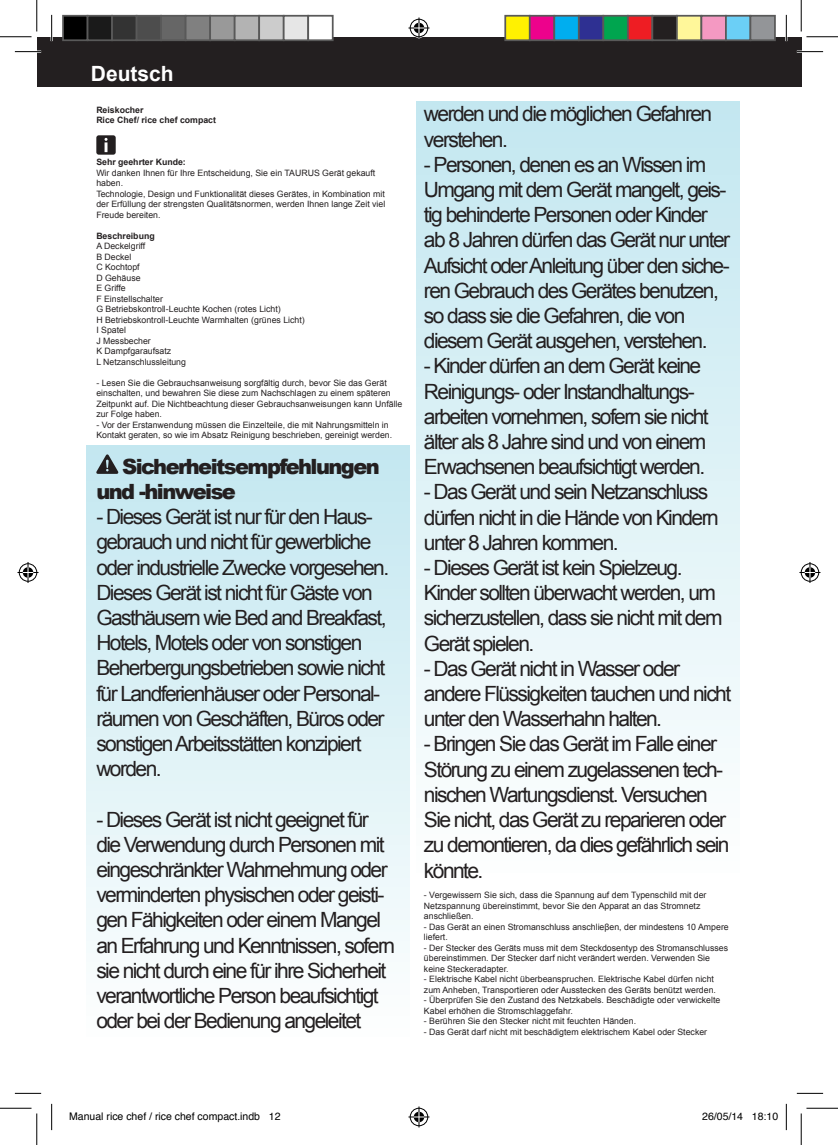
<style>
.page{position:relative;width:838px;height:1145px;background:#fff}
.page>*{position:absolute;margin:0;border:0;box-sizing:border-box;transform-origin:0 0}
.t1{font:21px/25.2px "Arial";letter-spacing:-.075em;color:#231f20}
.t2{font:900 21px/25.2px "Arial";letter-spacing:-.075em;color:#231f20}
.t3{font:700 21px "Arial";color:#fff}
.t4{font:10.5px "Helvetica";color:#000}
.t5{font:8.75px/10.5px "Arial";color:#231f20}
.t6{font:700 8.75px/10.5px "Arial";color:#231f20}
</style>
<div class="page">
<div style="left:37px;top:37px;width:749px;height:49px;background:#231f20"></div>
<div style="left:786px;top:37px;width:15px;height:49px;background:#231f20"></div>
<div style="left:416px;top:101px;width:323px;height:781px;background:linear-gradient(to bottom,#c2e7f0,#fefffe)"></div>
<div style="left:86px;top:446px;width:323px;height:598px;background:linear-gradient(to bottom,#c2e7f0,#fefefe)"></div>
<div style="left:96px;top:135px;width:20px;height:20px;background:#231f20;border-radius:2px"></div>
<svg style="left:104px;top:138px;width:3px;height:14px"></svg>
<svg style="left:96px;top:454px;width:22px;height:20px"></svg>
<hr style="left:15px;top:51px;width:26px;height:2px;background:#fff">
<hr style="left:796px;top:51px;width:27px;height:2px;background:#fff">
<hr style="left:51px;top:15px;width:2px;height:26px;background:#fff">
<hr style="left:785px;top:15px;width:2px;height:26px;background:#fff">
<svg style="left:15px;top:51px;width:26px;height:1px"></svg>
<svg style="left:796px;top:51px;width:27px;height:1px"></svg>
<svg style="left:15px;top:1093px;width:26px;height:1px"></svg>
<svg style="left:796px;top:1093px;width:27px;height:1px"></svg>
<svg style="left:51px;top:15px;width:1px;height:26px"></svg>
<svg style="left:51px;top:1104px;width:1px;height:26px"></svg>
<svg style="left:786px;top:15px;width:1px;height:26px"></svg>
<svg style="left:786px;top:1104px;width:1px;height:26px"></svg>
<hr style="left:0;top:36px;width:32px;height:1px;background:#000">
<hr style="left:806px;top:36px;width:31px;height:1px;background:#000">
<hr style="left:0;top:1108px;width:32px;height:1px;background:#000">
<hr style="left:806px;top:1108px;width:31px;height:1px;background:#000">
<hr style="left:36px;top:0;width:1px;height:31px;background:#000">
<hr style="left:36px;top:1113px;width:1px;height:32px;background:#000">
<hr style="left:800px;top:0;width:1px;height:31px;background:#000">
<hr style="left:800px;top:1113px;width:1px;height:32px;background:#000">
<svg style="left:408px;top:18px;width:21px;height:21px"></svg>
<svg style="left:408px;top:1106px;width:21px;height:21px"></svg>
<svg style="left:18px;top:562px;width:21px;height:21px"></svg>
<svg style="left:799px;top:562px;width:21px;height:21px"></svg>
<div style="left:63px;top:16px;width:25px;height:24px;background:#000"></div>
<div style="left:62px;top:15px;width:26px;height:26px;border:2px solid #595959"></div>
<div style="left:88px;top:16px;width:24px;height:24px;background:#1a1a1a"></div>
<div style="left:87px;top:15px;width:26px;height:26px;border:2px solid #595959"></div>
<div style="left:112px;top:16px;width:25px;height:24px;background:#333"></div>
<div style="left:111px;top:15px;width:26px;height:26px;border:2px solid #595959"></div>
<div style="left:137px;top:16px;width:24px;height:24px;background:#4d4d4d"></div>
<div style="left:136px;top:15px;width:26px;height:26px;border:2px solid #595959"></div>
<div style="left:161px;top:16px;width:25px;height:24px;background:#666"></div>
<div style="left:160px;top:15px;width:26px;height:26px;border:2px solid #595959"></div>
<div style="left:186px;top:16px;width:24px;height:24px;background:#808080"></div>
<div style="left:185px;top:15px;width:26px;height:26px;border:2px solid #595959"></div>
<div style="left:210px;top:16px;width:25px;height:24px;background:#999"></div>
<div style="left:209px;top:15px;width:26px;height:26px;border:2px solid #595959"></div>
<div style="left:235px;top:16px;width:24px;height:24px;background:#b3b3b3"></div>
<div style="left:234px;top:15px;width:26px;height:26px;border:2px solid #595959"></div>
<div style="left:259px;top:16px;width:25px;height:24px;background:#ccc"></div>
<div style="left:258px;top:15px;width:26px;height:26px;border:2px solid #595959"></div>
<div style="left:284px;top:16px;width:24px;height:24px;background:#e6e6e6"></div>
<div style="left:283px;top:15px;width:26px;height:26px;border:2px solid #595959"></div>
<div style="left:308px;top:16px;width:25px;height:24px;background:#fff"></div>
<div style="left:307px;top:15px;width:26px;height:26px;border:2px solid #595959"></div>
<div style="left:505px;top:16px;width:24px;height:24px;background:#fff101"></div>
<div style="left:504px;top:15px;width:26px;height:26px;border:2px solid #595959"></div>
<div style="left:529px;top:16px;width:25px;height:24px;background:#ed028c"></div>
<div style="left:529px;top:15px;width:26px;height:26px;border:2px solid #595959"></div>
<div style="left:554px;top:16px;width:24px;height:24px;background:#00aeef"></div>
<div style="left:553px;top:15px;width:26px;height:26px;border:2px solid #595959"></div>
<div style="left:578px;top:16px;width:25px;height:24px;background:#2e3092"></div>
<div style="left:578px;top:15px;width:26px;height:26px;border:2px solid #595959"></div>
<div style="left:603px;top:16px;width:24px;height:24px;background:#00a54f"></div>
<div style="left:602px;top:15px;width:26px;height:26px;border:2px solid #595959"></div>
<div style="left:627px;top:16px;width:25px;height:24px;background:#ee1d23"></div>
<div style="left:627px;top:15px;width:26px;height:26px;border:2px solid #595959"></div>
<div style="left:652px;top:16px;width:24px;height:24px;background:#231f20"></div>
<div style="left:651px;top:15px;width:26px;height:26px;border:2px solid #595959"></div>
<div style="left:676px;top:16px;width:25px;height:24px;background:#fff79a"></div>
<div style="left:676px;top:15px;width:26px;height:26px;border:2px solid #595959"></div>
<div style="left:701px;top:16px;width:24px;height:24px;background:#f499c2"></div>
<div style="left:700px;top:15px;width:26px;height:26px;border:2px solid #595959"></div>
<div style="left:725px;top:16px;width:25px;height:24px;background:#6bcff6"></div>
<div style="left:725px;top:15px;width:26px;height:26px;border:2px solid #595959"></div>
<div style="left:750px;top:16px;width:24px;height:24px;background:#939598"></div>
<div style="left:749px;top:15px;width:26px;height:26px;border:2px solid #595959"></div>
<p class="t3" style="left:91px;top:60px;width:84px">Deutsch</p>
<p class="t6" style="left:96px;top:105px;width:121px">Reiskocher<br>Rice Chef/ rice chef compact</p>
<p class="t6" style="left:96px;top:157px;width:91px">Sehr geehrter Kunde:</p>
<p class="t5" style="left:96px;top:167px;width:290px">Wir danken Ihnen für Ihre Entscheidung, Sie ein TAURUS Gerät gekauft haben.<br>Technologie, Design und Funktionalität dieses Gerätes, in Kombination mit der Erfüllung der strengsten Qualitätsnormen, werden Ihnen lange Zeit viel Freude bereiten.</p>
<p class="t6" style="left:96px;top:231px;width:60px">Beschreibung</p>
<p class="t5" style="left:96px;top:241px;width:210px">A Deckelgriff<br>B Deckel<br>C Kochtopf<br>D Gehäuse<br>E Griffe<br>F Einstellschalter<br>G Betriebskontroll-Leuchte Kochen (rotes Licht)<br>H Betriebskontroll-Leuchte Warmhalten (grünes Licht)<br>I Spatel<br>J Messbecher<br>K Dampfgaraufsatz<br>L Netzanschlussleitung</p>
<p class="t5" style="left:96px;top:377px;width:307px">- Lesen Sie die Gebrauchsanweisung sorgfältig durch, bevor Sie das Gerät einschalten, und bewahren Sie diese zum Nachschlagen zu einem späteren Zeitpunkt auf. Die Nichtbeachtung dieser Gebrauchsanweisungen kann Unfälle zur Folge haben.</p>
<p class="t5" style="left:96px;top:419px;width:297px">- Vor der Erstanwendung müssen die Einzelteile, die mit Nahrungsmitteln in<br>Kontakt geraten, so wie im Absatz Reinigung beschrieben, gereinigt werden.</p>
<p class="t2" style="left:96px;top:453px;width:285px;text-indent:26px">Sicherheitsempfehlungen und -hinweise</p>
<p class="t1" style="left:96px;top:505px;width:294px">- Dieses Gerät ist nur für den Haus&shy;gebrauch und nicht für gewerbliche oder industrielle Zwecke vorgesehen.<br>Dieses Gerät ist nicht für Gäste von Gasthäusern wie Bed and Breakfast, Hotels, Motels oder von sonstigen Beherbergungsbetrieben sowie nicht für Landferienhäuser oder Personal&shy;räumen von Geschäften, Büros oder sonstigen Arbeitsstätten konzipiert worden.</p>
<p class="t1" style="left:96px;top:807px;width:300px">- Dieses Gerät ist nicht geeignet für die Verwendung durch Personen mit eingeschränkter Wahrnehmung oder verminderten physischen oder geisti&shy;gen Fähigkeiten oder einem Mangel an Erfahrung und Kenntnissen, sofern sie nicht durch eine für ihre Sicherheit verantwortliche Person beaufsichtigt oder bei der Bedienung angeleitet</p>
<p class="t1" style="left:424px;top:102px;width:290px">werden und die möglichen Gefahren verstehen.</p>
<p class="t1" style="left:424px;top:152px;width:307px">- Personen, denen es an Wissen im Umgang mit dem Gerät mangelt, geis&shy;tig behinderte Personen oder Kinder ab 8 Jahren dürfen das Gerät nur unter Aufsicht oder Anleitung über den siche&shy;ren Gebrauch des Gerätes benutzen, so dass sie die Gefahren, die von diesem Gerät ausgehen, verstehen.</p>
<p class="t1" style="left:424px;top:354px;width:286px">- Kinder dürfen an dem Gerät keine Reinigungs- oder Instandhaltungs&shy;arbeiten vornehmen, sofern sie nicht älter als 8 Jahre sind und von einem Erwachsenen beaufsichtigt werden.</p>
<p class="t1" style="left:424px;top:480px;width:296px">- Das Gerät und sein Netzanschluss dürfen nicht in die Hände von Kindern unter 8 Jahren kommen.</p>
<p class="t1" style="left:424px;top:555px;width:300px">- Dieses Gerät ist kein Spielzeug.<br>Kinder sollten überwacht werden, um sicherzustellen, dass sie nicht mit dem<br>Gerät spielen.</p>
<p class="t1" style="left:424px;top:656px;width:309px">- Das Gerät nicht in Wasser oder andere Flüssigkeiten tauchen und nicht unter den Wasserhahn halten.</p>
<p class="t1" style="left:424px;top:732px;width:307px">- Bringen Sie das Gerät im Falle einer<br>Störung zu einem zugelassenen tech&shy;nischen Wartungsdienst. Versuchen<br>Sie nicht, das Gerät zu reparieren oder zu demontieren, da dies gefährlich sein könnte.</p>
<p class="t5" style="left:424px;top:890px;width:284px">- Vergewissern Sie sich, dass die Spannung auf dem Typenschild mit der<br>Netzspannung übereinstimmt, bevor Sie den Apparat an das Stromnetz anschließen.</p>
<p class="t5" style="left:424px;top:922px;width:306px">- Das Gerät an einen Stromanschluss anschlieβen, der mindestens 10 Ampere liefert.</p>
<p class="t5" style="left:424px;top:943px;width:305px">- Der Stecker des Geräts muss mit dem Steckdosentyp des Stromanschlusses übereinstimmen. Der Stecker darf nicht verändert werden. Verwenden Sie keine Steckeradapter.</p>
<p class="t5" style="left:424px;top:974px;width:293px">- Elektrische Kabel nicht überbeanspruchen. Elektrische Kabel dürfen nicht zum Anheben, Transportieren oder Ausstecken des Geräts benützt werden.</p>
<p class="t5" style="left:424px;top:995px;width:298px">- Überprüfen Sie den Zustand des Netzkabels. Beschädigte oder verwickelte<br>Kabel erhöhen die Stromschlaggefahr.</p>
<p class="t5" style="left:424px;top:1016px;width:214px">- Berühren Sie den Stecker nicht mit feuchten Händen.</p>
<p class="t5" style="left:424px;top:1027px;width:285px">- Das Gerät darf nicht mit beschädigtem elektrischem Kabel oder Stecker</p>
<p class="t4" style="left:69px;top:1108px;width:213px">Manual rice chef / rice chef compact.indb 12</p>
<p class="t4" style="left:702px;top:1108px;width:77px">26/05/14 18:10</p>
</div>
